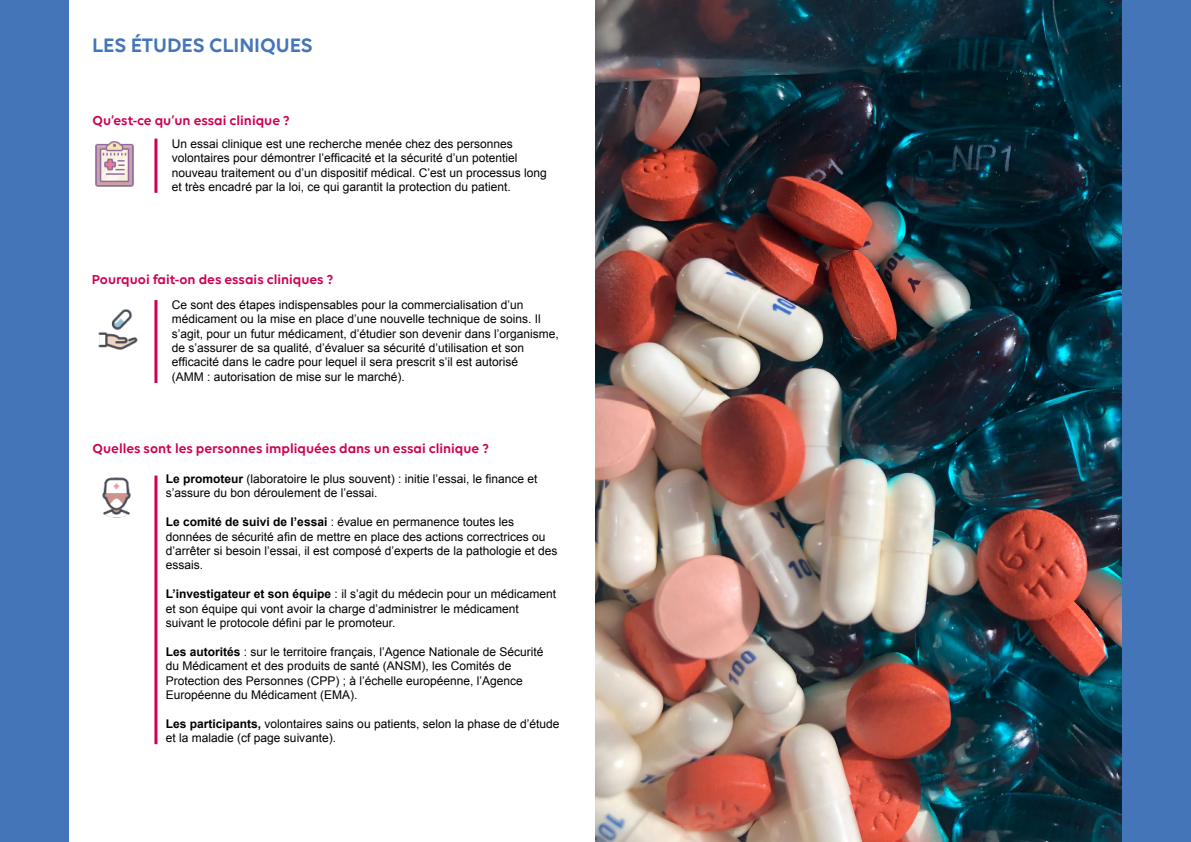
<style>
.page{position:relative;width:1191px;height:842px;background:#fff}
.page>*{position:absolute;margin:0;border:0;box-sizing:border-box;transform-origin:0 0}
.t1{font:600 21px "Volte";color:#4475b8}
.t2{font:600 14px "Volte";color:#cf0054}
.t3{font:12px/14.4px "Arial";color:#000}
.s1{font-weight:700}
</style>
<div class="page">
<img style="left:595px;top:0;width:528px;height:842px">
<div style="left:0;top:0;width:68px;height:842px;background:#4475b8"></div>
<img style="left:102px;top:477px;width:29px;height:41px">
<hr style="left:154px;top:476px;width:3px;height:268px;background:#cf0054">
<img style="left:98px;top:309px;width:40px;height:41px">
<hr style="left:154px;top:300px;width:3px;height:83px;background:#cf0054">
<img style="left:95px;top:141px;width:39px;height:46px">
<hr style="left:154px;top:139px;width:3px;height:54px;background:#cf0054">
<div style="left:1123px;top:0;width:68px;height:842px;background:#4475b8"></div>
<h1 class="t1" style="left:92px;top:33px;width:222px">LES ÉTUDES CLINIQUES</h1>
<p class="t2" style="left:93px;top:112px;width:199px">Qu’est-ce qu’un essai clinique ?</p>
<p class="t3" style="left:172px;top:137px;width:376px">Un essai clinique est une recherche menée chez des personnes volontaires pour démontrer l’efficacité et la sécurité d’un potentiel nouveau traitement ou d’un dispositif médical. C’est un processus long et très encadré par la loi, ce qui garantit la protection du patient.</p>
<p class="t2" style="left:92px;top:271px;width:243px">Pourquoi fait-on des essais cliniques ?</p>
<p class="t3" style="left:172px;top:297px;width:388px">Ce sont des étapes indispensables pour la commercialisation d’un médicament ou la mise en place d’une nouvelle technique de soins. Il s’agit, pour un futur médicament, d’étudier son devenir dans l’organisme, de s’assurer de sa qualité, d’évaluer sa sécurité d’utilisation et son efficacité dans le cadre pour lequel il sera prescrit s’il est autorisé<br>(AMM : autorisation de mise sur le marché).</p>
<p class="t2" style="left:93px;top:441px;width:398px">Quelles sont les personnes impliquées dans un essai clinique ?</p>
<p class="t3" style="left:166px;top:472px;width:373px"><span class="s1">Le promoteur</span> (laboratoire le plus souvent) : initie l’essai, le finance et s’assure du bon déroulement de l’essai.</p>
<p class="t3" style="left:166px;top:515px;width:393px"><span class="s1">Le comité de suivi de l’essai</span> : évalue en permanence toutes les données de sécurité afin de mettre en place des actions correctrices ou d’arrêter si besoin l’essai, il est composé d’experts de la pathologie et des essais.</p>
<p class="t3" style="left:166px;top:587px;width:392px"><span class="s1">L’investigateur et son équipe</span> : il s’agit du médecin pour un médicament et son équipe qui vont avoir la charge d’administrer le médicament suivant le protocole défini par le promoteur.</p>
<p class="t3" style="left:166px;top:644px;width:379px"><span class="s1">Les autorités</span> : sur le territoire français, l’Agence Nationale de Sécurité du Médicament et des produits de santé (ANSM), les Comités de Protection des Personnes (CPP) ; à l’échelle européenne, l’Agence Européenne du Médicament (EMA).</p>
<p class="t3" style="left:166px;top:716px;width:395px"><span class="s1">Les participants,</span> volontaires sains ou patients, selon la phase de d’étude et la maladie (cf page suivante).</p>
</div>
